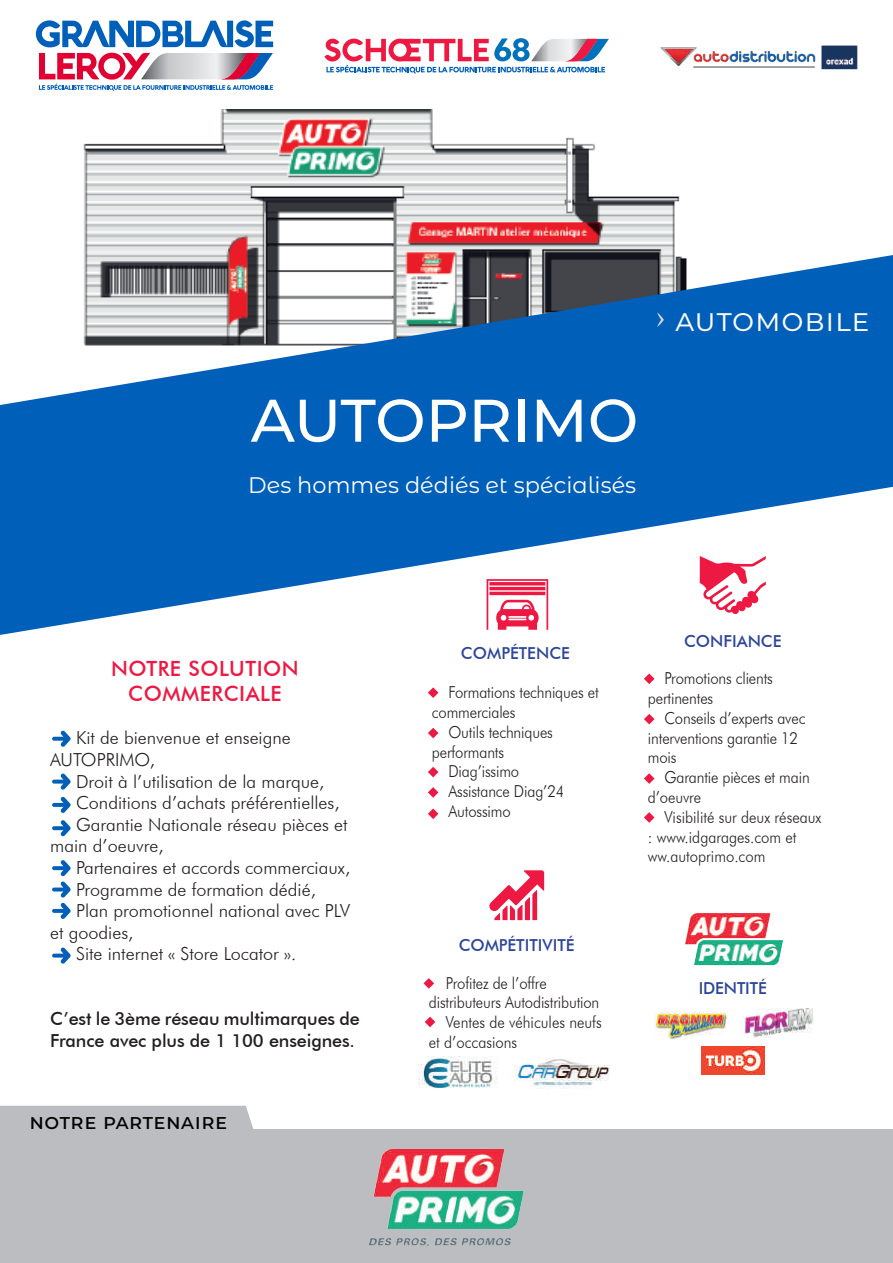
<style>
.page{position:relative;width:893px;height:1263px;background:#fff}
.page>*{position:absolute;margin:0;border:0;box-sizing:border-box;transform-origin:0 0}
.t1{font:500 60px "Montserrat";letter-spacing:-.005em;color:#fff}
.t2{font:31.5px "Montserrat";letter-spacing:.025em;color:#fff}
.t3{font:22.5px "Montserrat Alternates";color:#fff}
.t4{font:500 21px/25.2px "Futura BT";letter-spacing:.025em;color:#ed1943;text-align:center}
.t5{font:500 21px "Montserrat";letter-spacing:.025em;color:#000001}
.t6{font:300 18px/21.6px "Futura BT";color:#231f20}
.t7{font:500 18px/21.6px "Futura BT";letter-spacing:-.005em;color:#231f20}
.t8{font:300 16.5px/19.8px "Futura BT";letter-spacing:-.01em;color:#231f20;scale:.9 1}
.t9{font:500 16.5px "Futura BT";color:#2c4699}
</style>
<div class="page">
<img style="left:83px;top:109px;width:597px;height:146px">
<svg style="left:0;top:255px;width:893px;height:380px;fill:#005fb9"></svg>
<div style="left:0;top:1129px;width:893px;height:134px;background:#bcbdc0"></div>
<div style="left:0;top:1106px;width:253px;height:23px;background:#bcbdc0"></div>
<svg style="left:657px;top:312px;width:7px;height:15px"></svg>
<svg style="left:700px;top:556px;width:66px;height:58px"></svg>
<svg style="left:489px;top:870px;width:55px;height:50px"></svg>
<svg style="left:487px;top:579px;width:61px;height:51px"></svg>
<img style="left:369px;top:1149px;width:155px;height:97px">
<img style="left:685px;top:913px;width:98px;height:53px">
<img style="left:660px;top:45px;width:198px;height:25px">
<svg style="left:324px;top:38px;width:285px;height:35px"></svg>
<svg style="left:39px;top:53px;width:234px;height:38px"></svg>
<svg style="left:36px;top:20px;width:237px;height:27px"></svg>
<svg style="left:52px;top:730px;width:19px;height:17px"></svg>
<svg style="left:52px;top:773px;width:19px;height:17px"></svg>
<svg style="left:52px;top:797px;width:19px;height:16px"></svg>
<svg style="left:52px;top:820px;width:19px;height:16px"></svg>
<svg style="left:52px;top:860px;width:19px;height:59px"></svg>
<svg style="left:52px;top:947px;width:19px;height:17px"></svg>
<svg style="left:428px;top:687px;width:10px;height:11px"></svg>
<svg style="left:428px;top:728px;width:10px;height:10px"></svg>
<svg style="left:428px;top:767px;width:10px;height:10px"></svg>
<svg style="left:428px;top:787px;width:10px;height:11px"></svg>
<svg style="left:428px;top:808px;width:10px;height:11px"></svg>
<svg style="left:644px;top:673px;width:10px;height:11px"></svg>
<svg style="left:644px;top:714px;width:10px;height:10px"></svg>
<svg style="left:644px;top:812px;width:10px;height:11px"></svg>
<svg style="left:644px;top:773px;width:10px;height:11px"></svg>
<svg style="left:424px;top:978px;width:10px;height:11px"></svg>
<svg style="left:425px;top:1017px;width:10px;height:10px"></svg>
<img style="left:419px;top:1057px;width:79px;height:31px">
<img style="left:514px;top:1057px;width:95px;height:32px">
<img style="left:742px;top:1008px;width:72px;height:29px">
<img style="left:654px;top:1011px;width:73px;height:28px">
<img style="left:701px;top:1046px;width:63px;height:28px">
<h1 class="t1" style="left:251px;top:378px;width:389px">AUTOPRIMO</h1>
<h3 class="t3" style="left:248px;top:470px;width:390px">Des hommes dédiés et spécialisés</h3>
<h2 class="t2" style="left:675px;top:298px;width:195px">automobile</h2>
<p class="t4" style="left:111px;top:656px;width:189px">NOTRE SOLUTION<br>COMMERCIALE</p>
<p class="t6" style="left:50px;top:727px;width:242px;text-indent:26px">Kit de bienvenue et enseigne<br>AUTOPRIMO,</p>
<p class="t6" style="left:76px;top:770px;width:250px">Droit à l’utilisation de la marque,</p>
<p class="t6" style="left:76px;top:792px;width:265px">Conditions d’achats préférentielles,</p>
<p class="t6" style="left:76px;top:813px;width:273px">Garantie Nationale réseau pièces et</p>
<p class="t6" style="left:50px;top:835px;width:115px">main d’oeuvre,</p>
<p class="t6" style="left:76px;top:857px;width:276px">Partenaires et accords commerciaux,</p>
<p class="t6" style="left:76px;top:878px;width:241px">Programme de formation dédié,</p>
<p class="t6" style="left:76px;top:900px;width:276px">Plan promotionnel national avec PLV</p>
<p class="t6" style="left:50px;top:921px;width:85px">et goodies,</p>
<p class="t6" style="left:76px;top:943px;width:222px">Site internet « Store Locator ».</p>
<p class="t7" style="left:50px;top:1008px;width:311px">C’est le 3ème réseau multimarques de<br>France avec plus de 1 100 enseignes.</p>
<p class="t5" style="left:29px;top:1107px;width:199px">notre partenaire</p>
<p class="t9" style="left:461px;top:643px;width:110px">COMPÉTENCE</p>
<p class="t8" style="left:448px;top:682px;width:168px">Formations techniques et</p>
<p class="t8" style="left:432px;top:702px;width:94px">commerciales</p>
<p class="t8" style="left:448px;top:722px;width:118px">Outils techniques</p>
<p class="t8" style="left:432px;top:742px;width:82px">performants</p>
<p class="t8" style="left:448px;top:761px;width:80px">Diag’issimo</p>
<p class="t8" style="left:448px;top:781px;width:130px">Assistance Diag’24</p>
<p class="t8" style="left:448px;top:801px;width:71px">Autossimo</p>
<p class="t9" style="left:459px;top:935px;width:117px">COMPÉTITIVITÉ</p>
<p class="t8" style="left:446px;top:973px;width:114px">Profitez de l’offre</p>
<p class="t8" style="left:429px;top:992px;width:191px">distributeurs Autodistribution</p>
<p class="t8" style="left:446px;top:1012px;width:175px">Ventes de véhicules neufs</p>
<p class="t8" style="left:429px;top:1032px;width:100px">et d’occasions</p>
<p class="t9" style="left:684px;top:631px;width:99px">CONFIANCE</p>
<p class="t8" style="left:648px;top:668px;width:140px;text-indent:17px">Promotions clients pertinentes</p>
<p class="t8" style="left:648px;top:708px;width:177px;text-indent:17px">Conseils d’experts avec interventions garantie 12 mois</p>
<p class="t8" style="left:648px;top:767px;width:181px;text-indent:17px">Garantie pièces et main d’oeuvre</p>
<p class="t8" style="left:648px;top:807px;width:194px;text-indent:17px">Visibilité sur deux réseaux : www.idgarages.com et ww.autoprimo.com</p>
<p class="t9" style="left:699px;top:978px;width:70px">IDENTITÉ</p>
</div>
